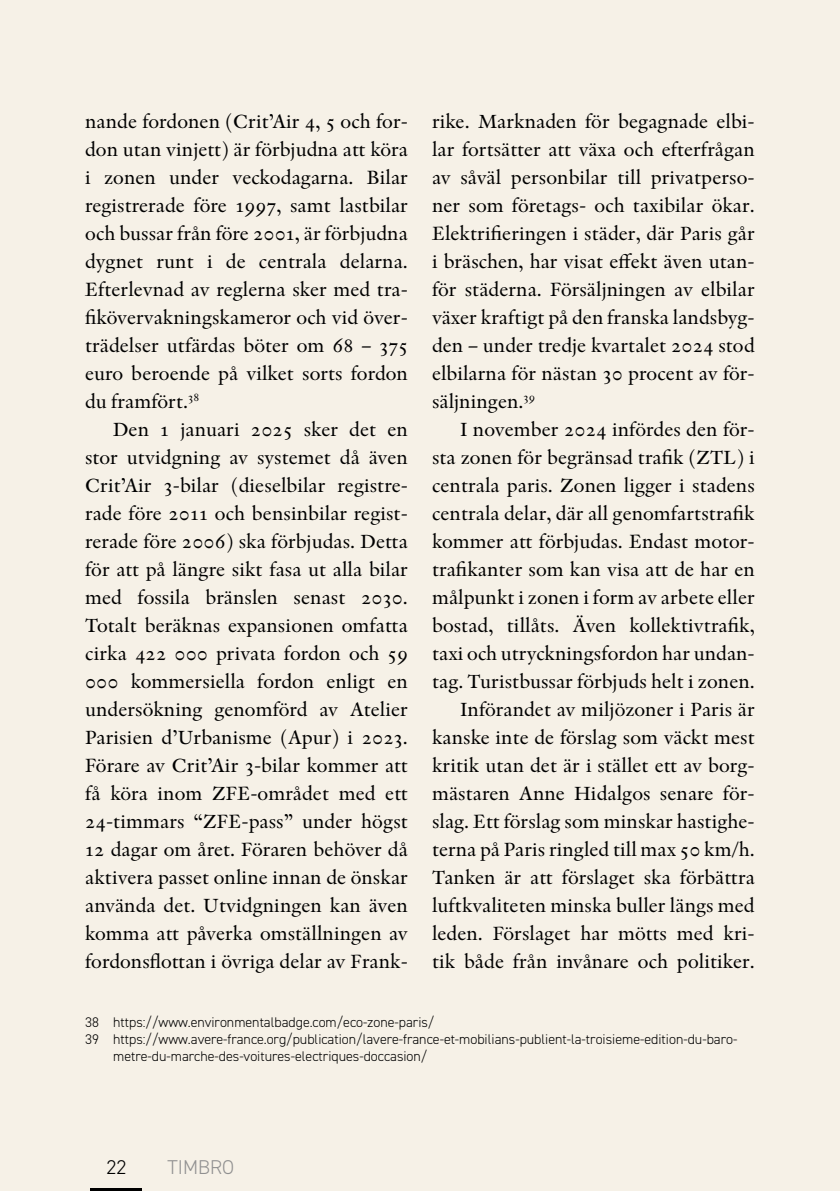
<style>
.page{position:relative;width:840px;height:1191px;background:#fff}
.page>*{position:absolute;margin:0;border:0;box-sizing:border-box;transform-origin:0 0}
.Brödtext_indrag{font:20px/28px "Indigo Antiqua Pro Text";color:#000;text-align:justify}
.t1{font:300 20px "DIN2014";color:#909090}
.t2{font:300 20px "DIN2014";color:#000}
.Fotnot{font:300 14px/16.8px "DIN2014";color:#000}
</style>
<div class="page">
<div style="left:0;top:0;width:839px;height:1191px;background:#f6f1e7"></div>
<hr style="left:91px;top:1188px;width:51px;height:3px;background:#000">
<p class="Brödtext_indrag" style="left:85px;top:108px;width:324px">nande fordonen (Crit’Air 4, 5 och for&shy;don utan vinjett) är förbjudna att köra i zonen under veckodagarna. Bilar registrerade före 1997, samt lastbilar och bussar från före 2001, är förbjudna dygnet runt i de centrala delarna.<br>Efterlevnad av reglerna sker med tra&shy;fikövervakningskameror och vid över&shy;trädelser utfärdas böter om 68 – 375 euro beroende på vilket sorts fordon du framfört.<sup>38</sup></p>
<p class="Brödtext_indrag" style="left:85px;top:416px;width:324px;text-indent:28px">Den 1 januari 2025 sker det en stor utvidgning av systemet då även Crit’Air 3-bilar (dieselbilar registre&shy;rade före 2011 och bensinbilar regist&shy;rerade före 2006) ska förbjudas. Detta för att på längre sikt fasa ut alla bilar med fossila bränslen senast 2030.<br>Totalt beräknas expansionen omfatta cirka 422 000 privata fordon och 59<br>000 kommersiella fordon enligt en undersökning genomförd av Atelier Parisien d’Urbanisme (Apur) i 2023.<br>Förare av Crit’Air 3-bilar kommer att få köra inom ZFE-området med ett 24-timmars “ZFE-pass” under högst 12 dagar om året. Föraren behöver då aktivera passet online innan de önskar använda det. Utvidgningen kan även komma att påverka omställningen av fordonsflottan i övriga delar av Frank-</p>
<p class="Brödtext_indrag" style="left:432px;top:108px;width:324px">rike. Marknaden för begagnade elbi&shy;lar fortsätter att växa och efterfrågan av såväl personbilar till privatperso&shy;ner som företags- och taxibilar ökar.<br>Elektrifieringen i städer, där Paris går i bräschen, har visat effekt även utan&shy;för städerna. Försäljningen av elbilar växer kraftigt på den franska landsbyg&shy;den – under tredje kvartalet 2024 stod elbilarna för nästan 30 procent av för&shy;säljningen.<sup>39</sup></p>
<p class="Brödtext_indrag" style="left:432px;top:416px;width:324px;text-indent:28px">I november 2024 infördes den för&shy;sta zonen för begränsad trafik (ZTL) i centrala paris. Zonen ligger i stadens centrala delar, där all genomfartstrafik kommer att förbjudas. Endast motor&shy;trafikanter som kan visa att de har en målpunkt i zonen i form av arbete eller bostad, tillåts. Även kollektivtrafik, taxi och utryckningsfordon har undan&shy;tag. Turistbussar förbjuds helt i zonen.</p>
<p class="Brödtext_indrag" style="left:432px;top:696px;width:324px;text-indent:28px">Införandet av miljözoner i Paris är kanske inte de förslag som väckt mest kritik utan det är i stället ett av borg&shy;mästaren Anne Hidalgos senare för&shy;slag. Ett förslag som minskar hastighe&shy;terna på Paris ringled till max 50 km/h.<br>Tanken är att förslaget ska förbättra luftkvaliteten minska buller längs med leden. Förslaget har mötts med kri&shy;tik både från invånare och politiker.</p>
<p class="Fotnot" style="left:85px;top:1013px;width:350px">38 https://www.environmentalbadge.com/eco-zone-paris/</p>
<p class="Fotnot" style="left:113px;top:1030px;width:625px;text-indent:-28px">39 https://www.avere-france.org/publication/lavere-france-et-mobilians-publient-la-troisieme-edition-du-baro&shy;metre-du-marche-des-voitures-electriques-doccasion/</p>
<p class="t2" style="left:106px;top:1154px;width:21px">22</p>
<p class="t1" style="left:167px;top:1154px;width:68px">TIMBRO</p>
</div>
